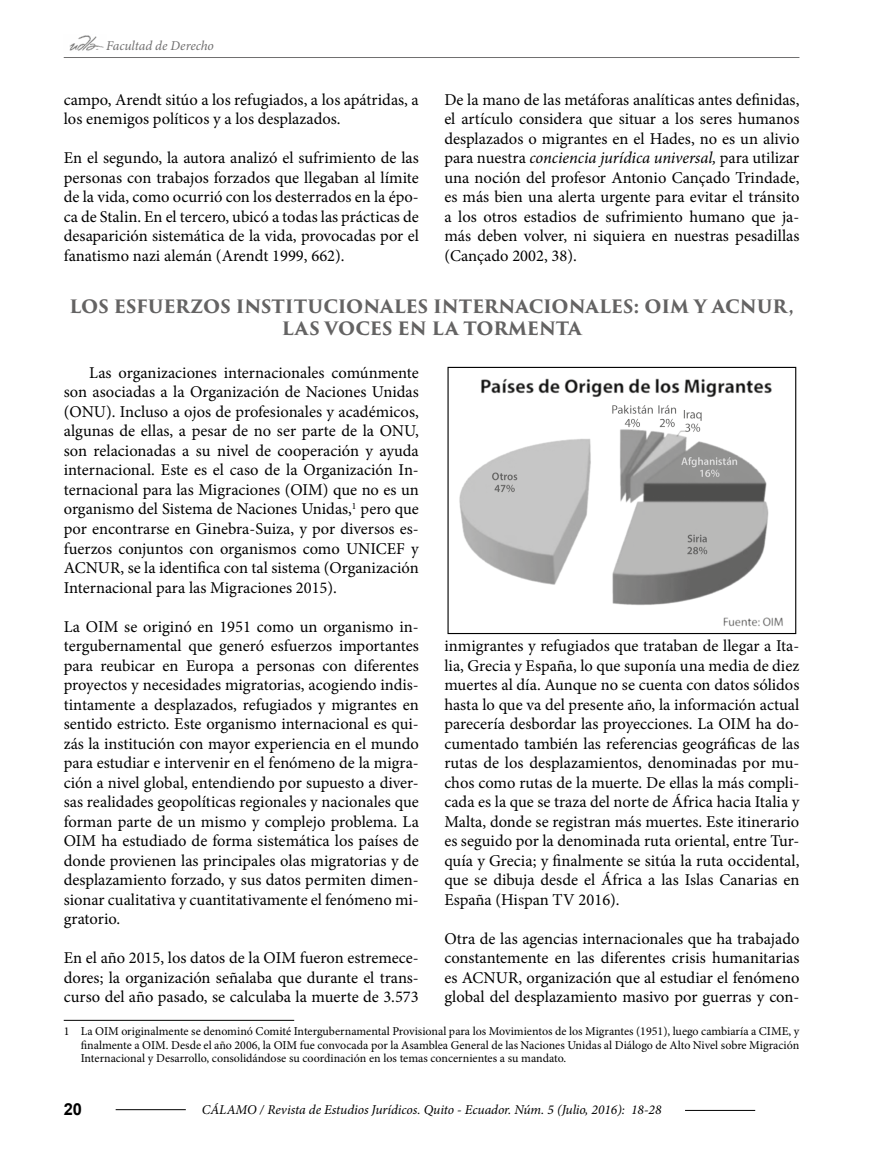
<style>
.page{position:relative;width:893px;height:1149px;background:#fff}
.page>*{position:absolute;margin:0;border:0;box-sizing:border-box;transform-origin:0 0}
.Subtitulos{font:700 18px/21.6px "Trajan Pro 3";letter-spacing:-.005em;color:#646363;text-align:center}
.cuerpo{font:16.5px/19.5px "Minion Pro";color:#000;text-align:justify}
.Primer_Parrafo{font:16.5px/19.5px "Minion Pro";color:#000;text-align:justify}
.t1{font:700 16.5px "Arial";color:#000}
.t2{font:italic 13.5px "Minion Pro";letter-spacing:-.005em;color:#000}
.t3{font:italic 13.5px "Minion Pro";letter-spacing:-.005em;color:#706f6f}
.pie_autor{font:12px/13.5px "Minion Pro";color:#000;text-align:justify}
.s1{font-style:italic}
</style>
<div class="page">
<hr style="left:64px;top:57px;width:735px;height:1px;background:#706f6f">
<img style="left:69px;top:35px;width:35px;height:16px">
<hr style="left:116px;top:1108px;width:70px;height:1px;background:#000">
<hr style="left:685px;top:1109px;width:70px;height:1px;background:#000">
<hr style="left:64px;top:1019px;width:230px;height:1px;background:#000">
<img style="left:459px;top:378px;width:324px;height:249px">
<div style="left:447px;top:367px;width:349px;height:267px;border:1px solid #000"></div>
<p class="t3" style="left:106px;top:36px;width:109px">Facultad de Derecho</p>
<p class="cuerpo" style="left:64px;top:90px;width:357px">campo, Arendt sitúo a los refugiados, a los apátridas, a los enemigos políticos y a los desplazados.</p>
<p class="cuerpo" style="left:64px;top:148px;width:357px">En el segundo, la autora analizó el sufrimiento de las personas con trabajos forzados que llegaban al límite de la vida, como ocurrió con los desterrados en la épo&shy;ca de Stalin. En el tercero, ubicó a todas las prácticas de desaparición sistemática de la vida, provocadas por el fanatismo nazi alemán (Arendt 1999, 662).</p>
<p class="cuerpo" style="left:444px;top:90px;width:357px">De la mano de las metáforas analíticas antes definidas, el artículo considera que situar a los seres humanos desplazados o migrantes en el Hades, no es un alivio para nuestra <span class="s1">conciencia jurídica universal,</span> para utilizar una noción del profesor Antonio Cançado Trindade, es más bien una alerta urgente para evitar el tránsito a los otros estadios de sufrimiento humano que ja&shy;más deben volver, ni siquiera en nuestras pesadillas (Cançado 2002, 38).</p>
<p class="Subtitulos" style="left:69px;top:296px;width:726px">LOS ESFUERZOS INSTITUCIONALES INTERNACIONALES: OIM Y ACNUR,<br>LAS VOCES EN LA TORMENTA</p>
<p class="Primer_Parrafo" style="left:64px;top:363px;width:357px;text-indent:26px">Las organizaciones internacionales comúnmente son asociadas a la Organización de Naciones Unidas (ONU). Incluso a ojos de profesionales y académicos, algunas de ellas, a pesar de no ser parte de la ONU, son relacionadas a su nivel de cooperación y ayuda internacional. Este es el caso de la Organización In&shy;ternacional para las Migraciones (OIM) que no es un organismo del Sistema de Naciones Unidas,<sup>1</sup> pero que por encontrarse en Ginebra-Suiza, y por diversos es&shy;fuerzos conjuntos con organismos como UNICEF y ACNUR, se la identifica con tal sistema (Organización Internacional para las Migraciones 2015).</p>
<p class="cuerpo" style="left:64px;top:616px;width:357px">La OIM se originó en 1951 como un organismo in&shy;tergubernamental que generó esfuerzos importantes para reubicar en Europa a personas con diferentes proyectos y necesidades migratorias, acogiendo indis&shy;tintamente a desplazados, refugiados y migrantes en sentido estricto. Este organismo internacional es qui&shy;zás la institución con mayor experiencia en el mundo para estudiar e intervenir en el fenómeno de la migra&shy;ción a nivel global, entendiendo por supuesto a diver&shy;sas realidades geopolíticas regionales y nacionales que forman parte de un mismo y complejo problema. La OIM ha estudiado de forma sistemática los países de donde provienen las principales olas migratorias y de desplazamiento forzado, y sus datos permiten dimen&shy;sionar cualitativa y cuantitativamente el fenómeno mi&shy;gratorio.</p>
<p class="cuerpo" style="left:64px;top:948px;width:357px">En el año 2015, los datos de la OIM fueron estremece&shy;dores; la organización señalaba que durante el trans&shy;curso del año pasado, se calculaba la muerte de 3.573</p>
<p class="cuerpo" style="left:444px;top:636px;width:357px">inmigrantes y refugiados que trataban de llegar a Ita&shy;lia, Grecia y España, lo que suponía una media de diez muertes al día. Aunque no se cuenta con datos sólidos hasta lo que va del presente año, la información actual parecería desbordar las proyecciones. La OIM ha do&shy;cumentado también las referencias geográficas de las rutas de los desplazamientos, denominadas por mu&shy;chos como rutas de la muerte. De ellas la más compli&shy;cada es la que se traza del norte de África hacia Italia y Malta, donde se registran más muertes. Este itinerario es seguido por la denominada ruta oriental, entre Tur&shy;quía y Grecia; y finalmente se sitúa la ruta occidental, que se dibuja desde el África a las Islas Canarias en España (Hispan TV 2016).</p>
<p class="cuerpo" style="left:444px;top:928px;width:357px">Otra de las agencias internacionales que ha trabajado constantemente en las diferentes crisis humanitarias es ACNUR, organización que al estudiar el fenómeno global del desplazamiento masivo por guerras y con-</p>
<p class="pie_autor" style="left:81px;top:1024px;width:720px;text-indent:-17px">1 La OIM originalmente se denominó Comité Intergubernamental Provisional para los Movimientos de los Migrantes (1951), luego cambiaría a CIME, y finalmente a OIM. Desde el año 2006, la OIM fue convocada por la Asamblea General de las Naciones Unidas al Diálogo de Alto Nivel sobre Migración Internacional y Desarrollo, consolidándose su coordinación en los temas concernientes a su mandato.</p>
<p class="t1" style="left:64px;top:1098px;width:20px">20</p>
<p class="t2" style="left:202px;top:1099px;width:461px">CÁLAMO / Revista de Estudios Jurídicos. Quito - Ecuador. Núm. 5 (Julio, 2016): 18-28</p>
</div>
